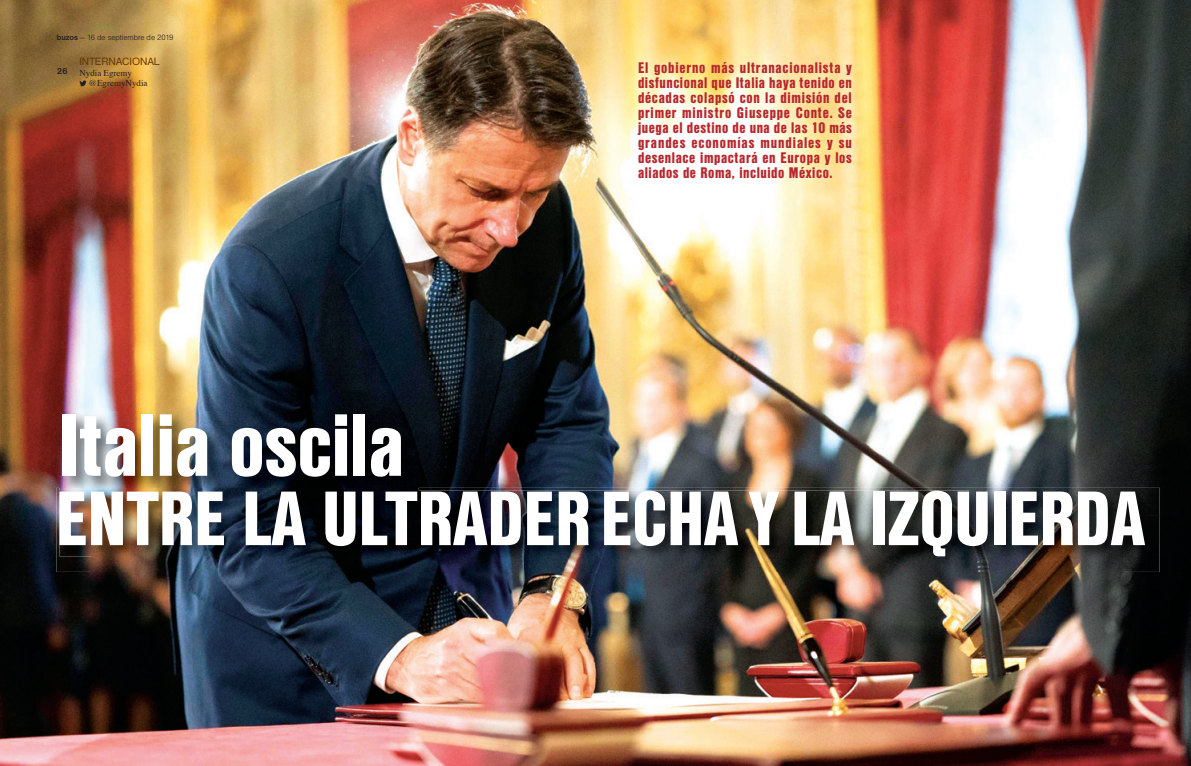
<style>
.page{position:relative;width:1191px;height:766px;background:#fff}
.page>*{position:absolute;margin:0;border:0;box-sizing:border-box;transform-origin:0 0}
.t1{font:92px "Nimbus Sans DOT Blac Cond";letter-spacing:-.005em;color:#fff}
.t2{font:80.2px "Nimbus Sans DOT Blac Cond";letter-spacing:-.005em;color:#fff}
.t3{font:16px/15px "Nimbus Sans DOT Blac Cond";letter-spacing:.035em;color:#b7282e;text-align:justify}
.t4{font:11px "Nimbus San D";color:#653500}
.t5{font:9px/10.8px "Times";color:#231f20}
.t6{font:700 9px "Nimbus Sans DOT";color:#231f20}
.t7{font:8px "Nimbus Sans DOT Ligh";color:#231f20}
.s1{font-family:"Nimbus Sans DOT";font-weight:700}
</style>
<div class="page">
<img style="left:0;top:0;width:1191px;height:765px">
<img style="left:56px;top:487px;width:35px;height:84px">
<img style="left:418px;top:487px;width:741px;height:28px">
<img style="left:1124px;top:515px;width:35px;height:56px">
<img style="left:91px;top:556px;width:1033px;height:15px">
<img style="left:59px;top:490px;width:1085px;height:66px">
<img style="left:59px;top:411px;width:359px;height:79px">
<img style="left:59px;top:490px;width:359px;height:4px">
<svg style="left:79px;top:80px;width:8px;height:6px"></svg>
<p class="t7" style="left:57px;top:33px;width:118px"><span class="s1">buzos</span> — 16 de septiembre de 2019</p>
<p class="t6" style="left:57px;top:66px;width:13px">26</p>
<p class="t4" style="left:79px;top:55px;width:82px">INTERNACIONAL</p>
<p class="t5" style="left:89px;top:66px;width:60px;text-indent:-9px">Nydia Egremy @EgremyNydia</p>
<p class="t3" style="left:638px;top:60px;width:215px">El gobierno más ultranacionalista y disfuncional que Italia haya tenido en décadas colapsó con la dimisión del primer ministro Giuseppe Conte. Se juega el destino de una de las 10 más grandes economías mundiales y su desenlace impactará en Europa y los aliados de Roma, incluido México.</p>
<h1 class="t1" style="left:59px;top:392px;width:347px">Italia oscila</h1>
<h2 class="t2" style="left:56px;top:472px;width:1090px">ENTRE LA ULTRADER ECHA Y LA IZQUIERDA</h2>
</div>
